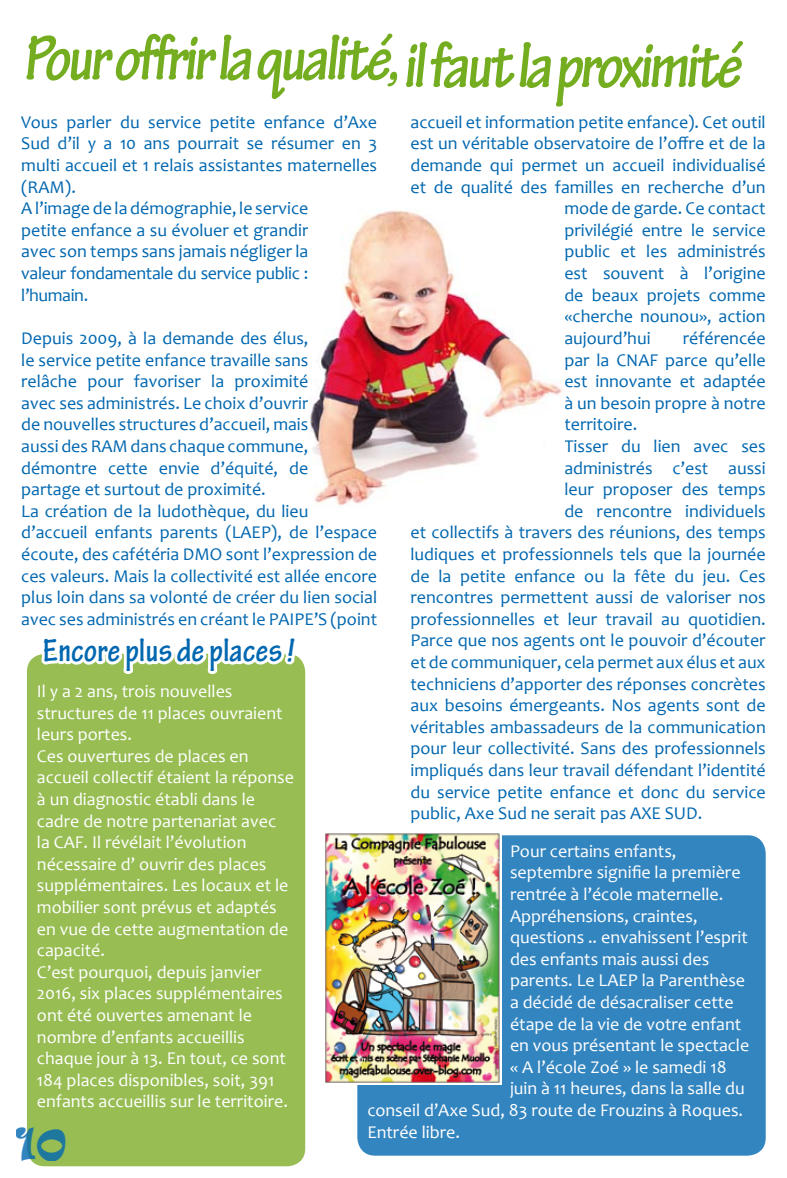
<style>
.page{position:relative;width:787px;height:1178px;background:#fff}
.page>*{position:absolute;margin:0;border:0;box-sizing:border-box;transform-origin:0 0}
.t1{font:700 condensed 68.1px "Tekton Pro";letter-spacing:-.05em;color:#75ad21}
.t2{font:40.5px "Ravie";color:#0067b0}
.t3{font:700 condensed 34.5px "Tekton Pro";color:#0067b0}
.t4{font:18px/21.6px "Candara";color:#0067b0}
.t5{font:18px/21.6px "Candara";color:#fff}
</style>
<div class="page">
<div style="left:27px;top:654px;width:278px;height:512px;background:#97bd53;border-radius:18px"></div>
<img style="left:308px;top:210px;width:254px;height:296px">
<div style="left:357px;top:835px;width:408px;height:320px;background:#3385c0;border-radius:18px"></div>
<img style="left:325px;top:833px;width:177px;height:251px">
<svg style="left:38px;top:653px;width:263px;height:21px"></svg>
<h1 class="t1" style="left:23px;top:18px;width:728px">Pouroffrirla qualité,ilfautla proximité</h1>
<p class="t4" style="left:410px;top:111px;width:357px">accueil et information petite enfance). Cet outil</p>
<p class="t4" style="left:410px;top:133px;width:357px">est un véritable observatoire de l’offre et de la</p>
<p class="t4" style="left:410px;top:154px;width:357px">demande qui permet un accueil individualisé</p>
<p class="t4" style="left:410px;top:176px;width:357px">et de qualité des familles en recherche d’un</p>
<p class="t4" style="left:564px;top:198px;width:203px">mode de garde. Ce contact</p>
<p class="t4" style="left:564px;top:219px;width:203px">privilégié entre le service</p>
<p class="t4" style="left:564px;top:241px;width:203px">public et les administrés</p>
<p class="t4" style="left:564px;top:262px;width:203px">est souvent à l’origine</p>
<p class="t4" style="left:564px;top:284px;width:203px">de beaux projets comme</p>
<p class="t4" style="left:564px;top:306px;width:203px">«cherche nounou», action</p>
<p class="t4" style="left:564px;top:327px;width:88px">aujourd’hui</p>
<p class="t4" style="left:682px;top:327px;width:84px">référencée</p>
<p class="t4" style="left:564px;top:349px;width:203px">par la CNAF parce qu’elle</p>
<p class="t4" style="left:564px;top:370px;width:203px">est innovante et adaptée</p>
<p class="t4" style="left:564px;top:392px;width:203px">à un besoin propre à notre</p>
<p class="t4" style="left:564px;top:414px;width:74px">territoire.</p>
<p class="t4" style="left:564px;top:435px;width:203px">Tisser du lien avec ses</p>
<p class="t4" style="left:564px;top:457px;width:203px">administrés c’est aussi</p>
<p class="t4" style="left:564px;top:478px;width:203px">leur proposer des temps</p>
<p class="t4" style="left:564px;top:500px;width:203px">de rencontre individuels</p>
<p class="t4" style="left:410px;top:522px;width:357px">et collectifs à travers des réunions, des temps</p>
<p class="t4" style="left:410px;top:543px;width:357px">ludiques et professionnels tels que la journée</p>
<p class="t4" style="left:410px;top:565px;width:357px">de la petite enfance ou la fête du jeu. Ces</p>
<p class="t4" style="left:410px;top:586px;width:357px">rencontres permettent aussi de valoriser nos</p>
<p class="t4" style="left:410px;top:608px;width:357px">professionnelles et leur travail au quotidien.</p>
<p class="t4" style="left:410px;top:630px;width:357px">Parce que nos agents ont le pouvoir d’écouter</p>
<p class="t4" style="left:410px;top:651px;width:357px">et de communiquer, cela permet aux élus et aux</p>
<p class="t4" style="left:410px;top:673px;width:357px">techniciens d’apporter des réponses concrètes</p>
<p class="t4" style="left:410px;top:694px;width:357px">aux besoins émergeants. Nos agents sont de</p>
<p class="t4" style="left:410px;top:716px;width:357px">véritables ambassadeurs de la communication</p>
<p class="t4" style="left:410px;top:738px;width:357px">pour leur collectivité. Sans des professionnels</p>
<p class="t4" style="left:410px;top:759px;width:357px">impliqués dans leur travail défendant l’identité</p>
<p class="t4" style="left:410px;top:781px;width:357px">du service petite enfance et donc du service</p>
<p class="t4" style="left:410px;top:802px;width:293px">public, Axe Sud ne serait pas AXE SUD.</p>
<p class="t4" style="left:21px;top:111px;width:357px">Vous parler du service petite enfance d’Axe Sud d’il y a 10 ans pourrait se résumer en 3 multi accueil et 1 relais assistantes maternelles (RAM).<br>A l’image de la démographie, le service<br>petite enfance a su évoluer et grandir<br>avec son temps sans jamais négliger la<br>valeur fondamentale du service public : l’humain.</p>
<p class="t4" style="left:21px;top:327px;width:357px">Depuis 2009, à la demande des élus,<br>le service petite enfance travaille sans<br>relâche pour favoriser la proximité<br>avec ses administrés. Le choix d’ouvrir<br>de nouvelles structures d’accueil, mais<br>aussi des RAM dans chaque commune, démontre cette envie d’équité, de<br>partage et surtout de proximité.<br>La création de la ludothèque, du lieu d’accueil enfants parents (LAEP), de l’espace écoute, des cafétéria DMO sont l’expression de ces valeurs. Mais la collectivité est allée encore plus loin dans sa volonté de créer du lien social avec ses administrés en créant le PAIPE’S (point</p>
<h3 class="t3" style="left:43px;top:630px;width:241px">Encore plus de places</h3>
<p class="t5" style="left:37px;top:680px;width:259px">Il y a 2 ans, trois nouvelles structures de 11 places ouvraient leurs portes.<br>Ces ouvertures de places en accueil collectif étaient la réponse à un diagnostic établi dans le cadre de notre partenariat avec<br>la CAF. Il révélait l’évolution nécessaire d’ ouvrir des places supplémentaires. Les locaux et le mobilier sont prévus et adaptés en vue de cette augmentation de capacité.<br>C’est pourquoi, depuis janvier<br>2016, six places supplémentaires ont été ouvertes amenant le nombre d’enfants accueillis chaque jour à 13. En tout, ce sont<br>184 places disponibles, soit, 391 enfants accueillis sur le territoire.</p>
<p class="t5" style="left:510px;top:840px;width:168px">Pour certains enfants,</p>
<p class="t5" style="left:510px;top:862px;width:232px">septembre signifie la première</p>
<p class="t5" style="left:510px;top:883px;width:215px">rentrée à l’école maternelle.</p>
<p class="t5" style="left:510px;top:905px;width:189px">Appréhensions, craintes,</p>
<p class="t5" style="left:510px;top:927px;width:239px">questions .. envahissent l’esprit</p>
<p class="t5" style="left:510px;top:948px;width:201px">des enfants mais aussi des</p>
<p class="t5" style="left:510px;top:970px;width:237px">parents. Le LAEP la Parenthèse</p>
<p class="t5" style="left:510px;top:991px;width:225px">a décidé de désacraliser cette</p>
<p class="t5" style="left:510px;top:1013px;width:233px">étape de la vie de votre enfant</p>
<p class="t5" style="left:510px;top:1035px;width:241px">en vous présentant le spectacle</p>
<p class="t5" style="left:510px;top:1056px;width:218px">« A l’école Zoé » le samedi 18</p>
<p class="t5" style="left:510px;top:1078px;width:236px">juin à 11 heures, dans la salle du</p>
<p class="t5" style="left:367px;top:1099px;width:377px">conseil d’Axe Sud, 83 route de Frouzins à Roques.</p>
<p class="t5" style="left:367px;top:1121px;width:94px">Entrée libre.</p>
<h2 class="t2" style="left:16px;top:1116px;width:52px">10</h2>
</div>
